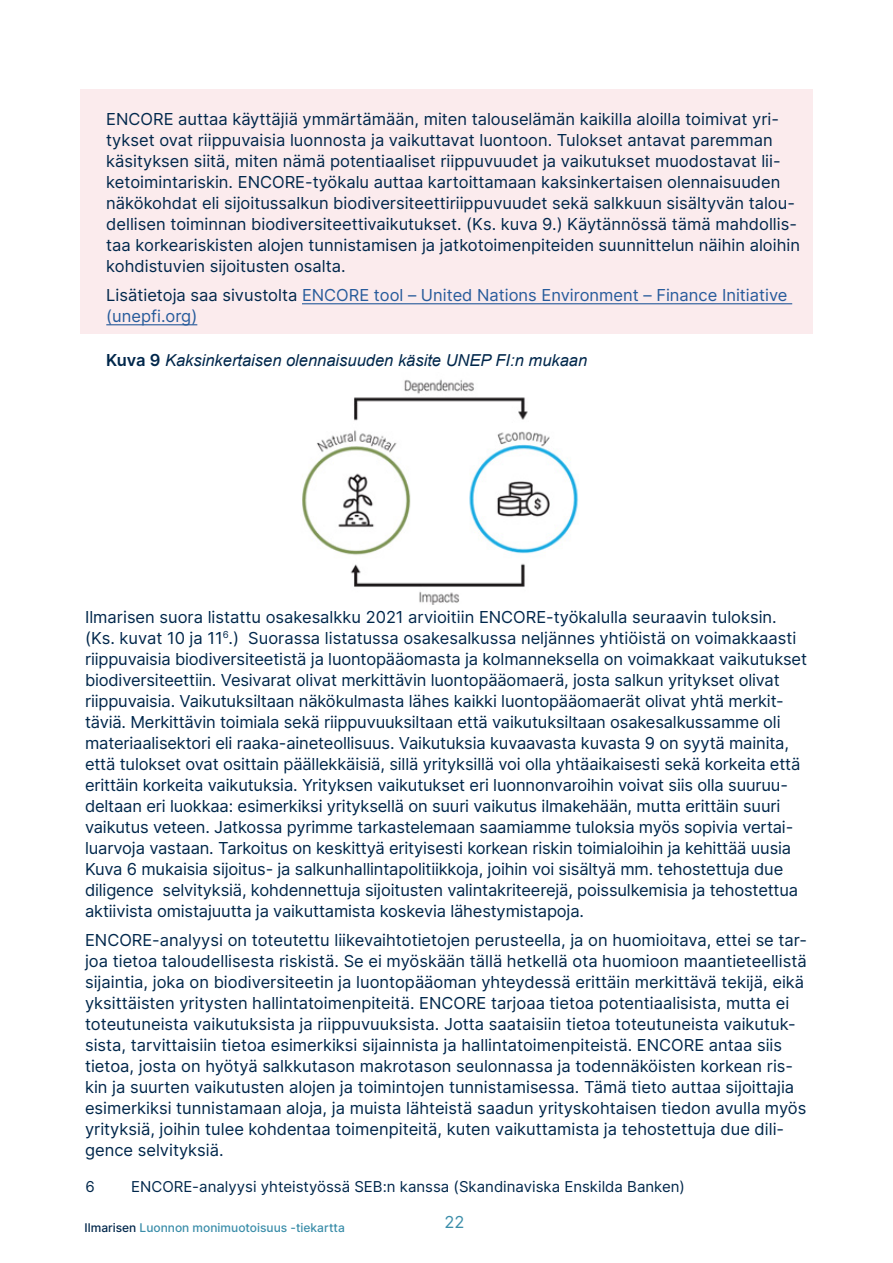
<style>
.page{position:relative;width:893px;height:1263px;background:#fff}
.page>*{position:absolute;margin:0;border:0;box-sizing:border-box;transform-origin:0 0}
.Leipis{font:16.5px/21px "Inter";color:#00274b}
.Leipis-2{font:16.5px/21px "Inter";color:#275b9b}
.Leipis-3{font:italic 16.5px "Arial";color:#00274b}
.t1{font:16.5px "Inter";color:#3a8da9}
.Leipis-4{font:15px "Inter";color:#00274b}
.t2{font:500 12px "Inter";color:#3a8da9}
.s1{color:#00274b}
.s2{font-family:"Inter";font-weight:600;font-style:normal}
</style>
<div class="page">
<div style="left:80px;top:89px;width:733px;height:245px;background:#fbebed"></div>
<hr style="left:302px;top:303px;width:490px;height:1px;background:#275b9b">
<hr style="left:106px;top:324px;width:91px;height:1px;background:#275b9b">
<img style="left:302px;top:379px;width:277px;height:225px">
<p class="Leipis" style="left:106px;top:108px;width:695px">ENCORE auttaa käyttäjiä ymmärtämään, miten talouselämän kaikilla aloilla toimivat yri&shy;tykset ovat riippuvaisia luonnosta ja vaikuttavat luontoon. Tulokset antavat paremman käsityksen siitä, miten nämä potentiaaliset riippuvuudet ja vaikutukset muodostavat lii&shy;ketoimintariskin. ENCORE-työkalu auttaa kartoittamaan kaksinkertaisen olennaisuuden näkökohdat eli sijoitussalkun biodiversiteettiriippuvuudet sekä salkkuun sisältyvän talou&shy;dellisen toiminnan biodiversiteettivaikutukset. (Ks. kuva 9.) Käytännössä tämä mahdollis&shy;taa korkeariskisten alojen tunnistamisen ja jatkotoimenpiteiden suunnittelun näihin aloihin kohdistuvien sijoitusten osalta.</p>
<p class="Leipis-2" style="left:106px;top:284px;width:683px"><span class="s1">Lisätietoja saa sivustolta</span> ENCORE tool – United Nations Environment – Finance Initiative (unepfi.org)</p>
<p class="Leipis-3" style="left:106px;top:350px;width:482px"><span class="s2">Kuva 9</span> Kaksinkertaisen olennaisuuden käsite UNEP FI:n mukaan</p>
<p class="Leipis" style="left:85px;top:606px;width:723px">Ilmarisen suora listattu osakesalkku 2021 arvioitiin ENCORE-työkalulla seuraavin tuloksin. (Ks. kuvat 10 ja 11<sup>6</sup>.) Suorassa listatussa osakesalkussa neljännes yhtiöistä on voimakkaasti riippuvaisia biodiversiteetistä ja luontopääomasta ja kolmanneksella on voimakkaat vaikutukset biodiversiteettiin. Vesivarat olivat merkittävin luontopääomaerä, josta salkun yritykset olivat riippuvaisia. Vaikutuksiltaan näkökulmasta lähes kaikki luontopääomaerät olivat yhtä merkit&shy;täviä. Merkittävin toimiala sekä riippuvuuksiltaan että vaikutuksiltaan osakesalkussamme oli materiaalisektori eli raaka-aineteollisuus. Vaikutuksia kuvaavasta kuvasta 9 on syytä mainita, että tulokset ovat osittain päällekkäisiä, sillä yrityksillä voi olla yhtäaikaisesti sekä korkeita että erittäin korkeita vaikutuksia. Yrityksen vaikutukset eri luonnonvaroihin voivat siis olla suuruu&shy;deltaan eri luokkaa: esimerkiksi yrityksellä on suuri vaikutus ilmakehään, mutta erittäin suuri vaikutus veteen. Jatkossa pyrimme tarkastelemaan saamiamme tuloksia myös sopivia vertai&shy;luarvoja vastaan. Tarkoitus on keskittyä erityisesti korkean riskin toimialoihin ja kehittää uusia Kuva 6 mukaisia sijoitus- ja salkunhallintapolitiikkoja, joihin voi sisältyä mm. tehostettuja due diligence selvityksiä, kohdennettuja sijoitusten valintakriteerejä, poissulkemisia ja tehostettua aktiivista omistajuutta ja vaikuttamista koskevia lähestymistapoja.</p>
<p class="Leipis" style="left:85px;top:929px;width:723px">ENCORE-analyysi on toteutettu liikevaihtotietojen perusteella, ja on huomioitava, ettei se tar&shy;joa tietoa taloudellisesta riskistä. Se ei myöskään tällä hetkellä ota huomioon maantieteellistä sijaintia, joka on biodiversiteetin ja luontopääoman yhteydessä erittäin merkittävä tekijä, eikä yksittäisten yritysten hallintatoimenpiteitä. ENCORE tarjoaa tietoa potentiaalisista, mutta ei toteutuneista vaikutuksista ja riippuvuuksista. Jotta saataisiin tietoa toteutuneista vaikutuk&shy;sista, tarvittaisiin tietoa esimerkiksi sijainnista ja hallintatoimenpiteistä. ENCORE antaa siis tietoa, josta on hyötyä salkkutason makrotason seulonnassa ja todennäköisten korkean ris&shy;kin ja suurten vaikutusten alojen ja toimintojen tunnistamisessa. Tämä tieto auttaa sijoittajia esimerkiksi tunnistamaan aloja, ja muista lähteistä saadun yrityskohtaisen tiedon avulla myös yrityksiä, joihin tulee kohdentaa toimenpiteitä, kuten vaikuttamista ja tehostettuja due dili&shy;gence selvityksiä.</p>
<p class="Leipis-4" style="left:86px;top:1176px;width:11px">6</p>
<p class="Leipis-4" style="left:131px;top:1176px;width:555px">ENCORE-analyysi yhteistyössä SEB:n kanssa (Skandinaviska Enskilda Banken)</p>
<p class="t2" style="left:85px;top:1219px;width:262px"><span class="s1">Ilmarisen</span> Luonnon monimuotoisuus -tiekartta</p>
<p class="t1" style="left:444px;top:1210px;width:21px">22</p>
</div>
